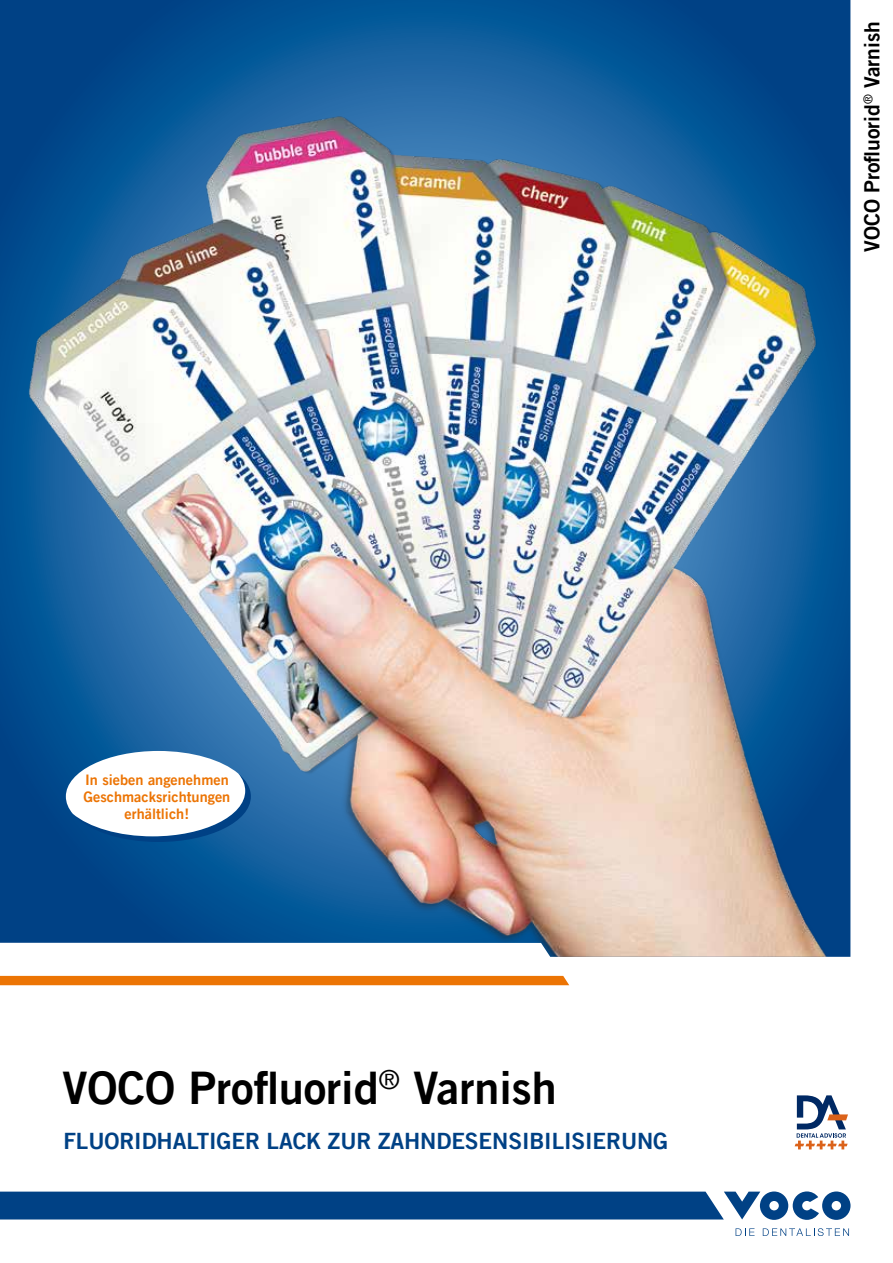
<style>
.page{position:relative;width:893px;height:1263px;background:#fff}
.page>*{position:absolute;margin:0;border:0;box-sizing:border-box;transform-origin:0 0}
.t1{font:45px "Trade Gothic LT Com Bd 2";color:#000}
.t2{font:22.5px "Trade Gothic LT Com Bd 2";letter-spacing:-.005em;color:#004185}
.t3{font:21px "Trade Gothic LT Com Bd 2";color:#000}
.t4{font:14.55px/17.4px "Trade Gothic LT Com Bd 2";color:#ec7404;text-align:center}
</style>
<div class="page">
<div style="left:0;top:976px;width:569px;height:9px;background:#ec7404"></div>
<svg style="left:0;top:1191px;width:850px;height:29px;background:#1b5592"></svg>
<svg style="left:736px;top:1228px;width:18px;height:8px"></svg>
<svg style="left:763px;top:1228px;width:86px;height:8px"></svg>
<svg style="left:0;top:0;width:850px;height:61px;background:#024d8f"></svg>
<img style="left:0;top:61px;width:850px;height:896px">
<svg style="left:795px;top:1095px;width:53px;height:54px"></svg>
<svg style="left:66px;top:751px;width:185px;height:91px"></svg>
<h3 class="t3" style="left:859px;top:252px;width:232px;rotate:-90deg">VOCO Profluorid<sup>®</sup> Varnish</h3>
<p class="t4" style="left:83px;top:770px;width:148px">In sieben angenehmen<br>Geschmacksrichtungen erhältlich!</p>
<h1 class="t1" style="left:63px;top:1060px;width:496px">VOCO Profluorid<sup>®</sup> Varnish</h1>
<h2 class="t2" style="left:64px;top:1127px;width:606px">FLUORIDHALTIGER LACK ZUR ZAHNDESENSIBILISIERUNG</h2>
</div>
